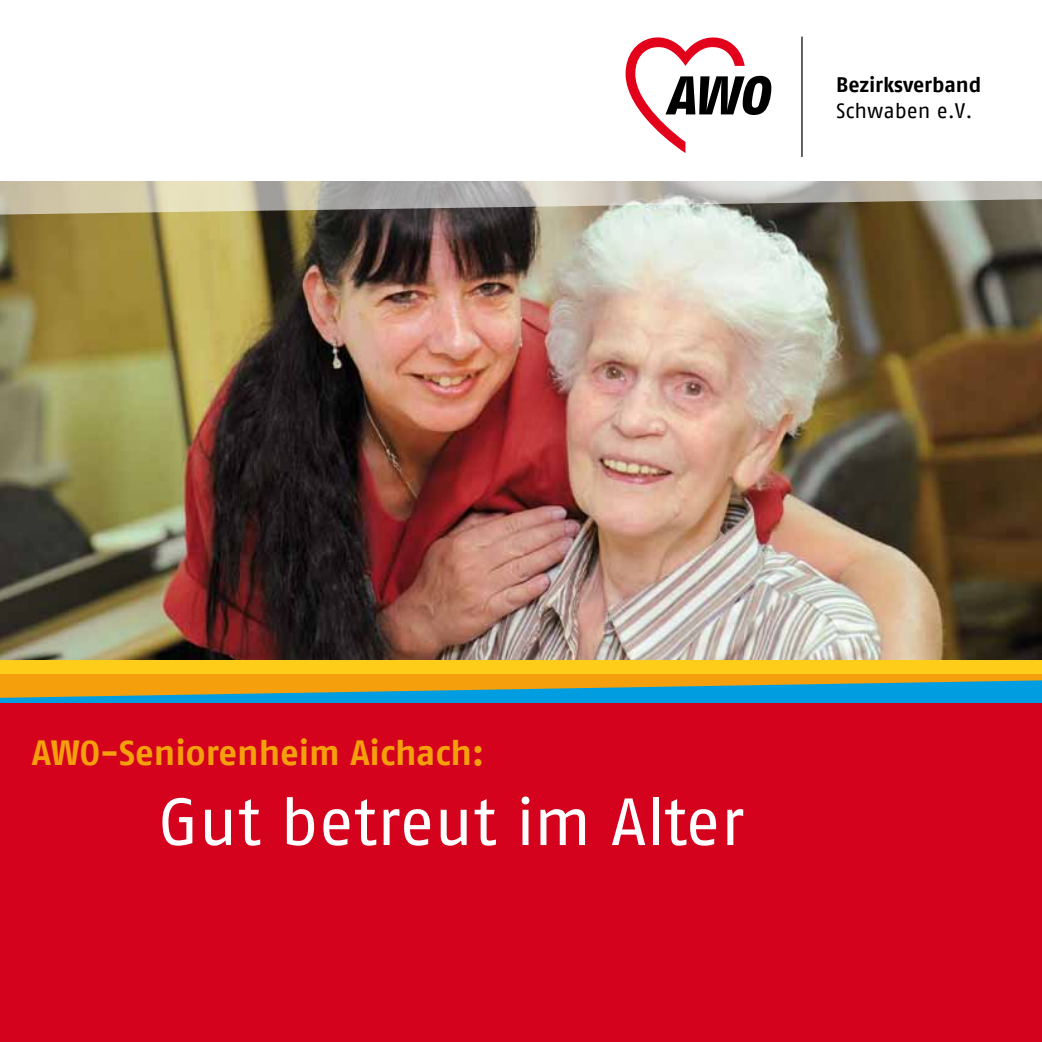
<style>
.page{position:relative;width:1042px;height:1042px;background:#fff}
.page>*{position:absolute;margin:0;border:0;box-sizing:border-box;transform-origin:0 0}
.t1{font:66.5px "AWO Fago Office";color:#fff}
.t2{font:700 35px "AWO Fago Office";color:#f59f0d}
.t3{font:700 21px "AWO Fago Office";letter-spacing:-.005em;color:#000}
.t4{font:21px "AWO Fago Office";color:#000}
</style>
<div class="page">
<img style="left:0;top:215px;width:1042px;height:445px">
<div style="left:0;top:702px;width:1042px;height:340px;background:#d4021d"></div>
<svg style="left:0;top:181px;width:1042px;height:34px;background:#b2ae9e"></svg>
<svg style="left:625px;top:37px;width:146px;height:116px"></svg>
<hr style="left:801px;top:37px;width:1px;height:120px;background:#000">
<div style="left:0;top:672px;width:1042px;height:30px;background:#009ee0"></div>
<svg style="left:0;top:673px;width:1042px;height:25px"></svg>
<div style="left:0;top:660px;width:1042px;height:13px;background:#fecd1a"></div>
<p class="t3" style="left:836px;top:73px;width:147px">Bezirksverband</p>
<p class="t4" style="left:836px;top:98px;width:138px">Schwaben e.V.</p>
<p class="t2" style="left:32px;top:732px;width:454px">AWO-Seniorenheim Aichach:</p>
<h1 class="t1" style="left:158px;top:784px;width:588px">Gut betreut im Alter</h1>
</div>
